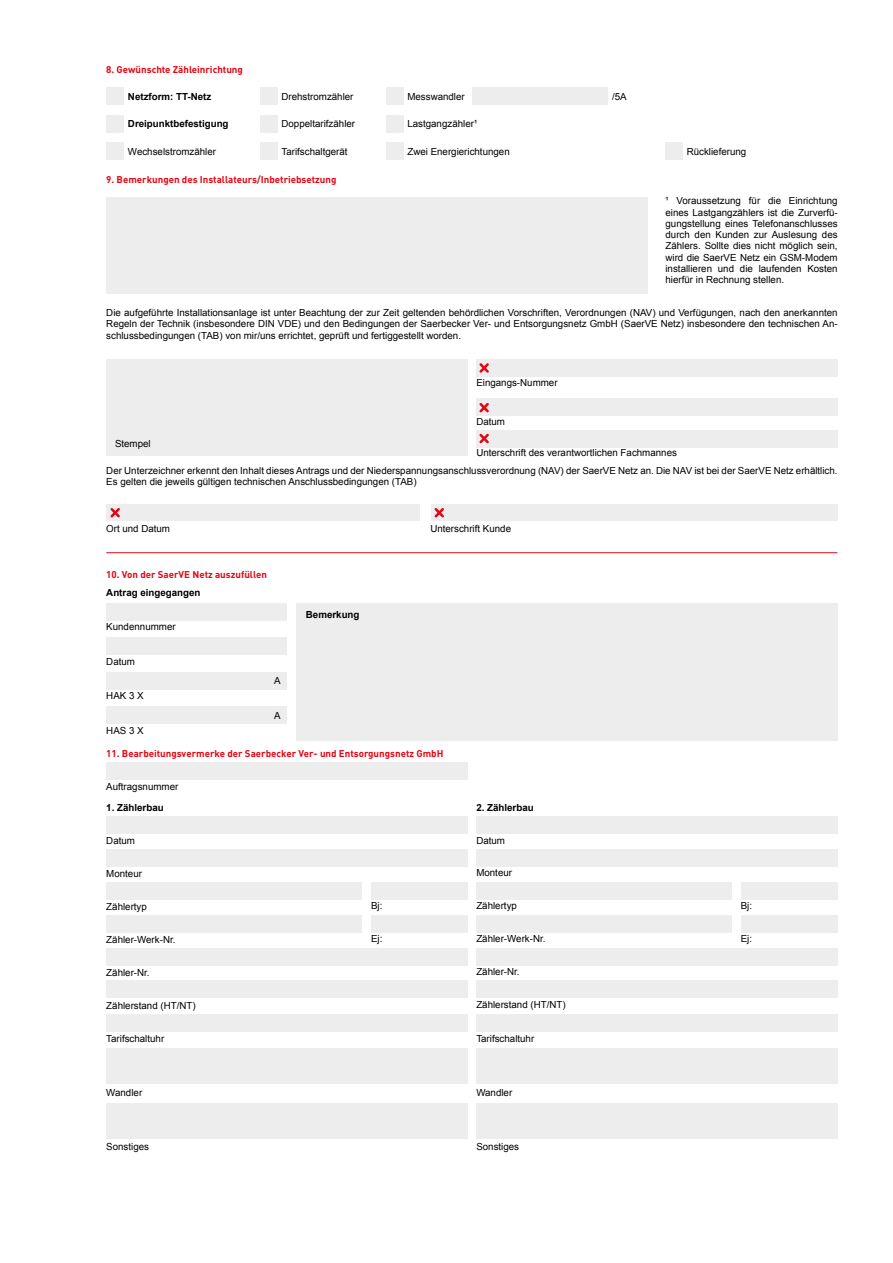
<style>
.page{position:relative;width:893px;height:1263px;background:#fff}
.page>*{position:absolute;margin:0;border:0;box-sizing:border-box;transform-origin:0 0}
.t1{font:9.75px/11.2px "Arial";color:#000;text-align:justify}
.t2{font:700 9.75px "DIN";color:#e30613}
.t3{font:700 9.75px "Arial";color:#000}
</style>
<div class="page">
<div style="left:107px;top:87px;width:17px;height:18px;background:#ededed"></div>
<div style="left:260px;top:87px;width:17px;height:18px;background:#ededed"></div>
<div style="left:386px;top:87px;width:17px;height:18px;background:#ededed"></div>
<div style="left:472px;top:87px;width:136px;height:18px;background:#ededed"></div>
<div style="left:107px;top:115px;width:17px;height:17px;background:#ededed"></div>
<div style="left:260px;top:115px;width:17px;height:17px;background:#ededed"></div>
<div style="left:386px;top:115px;width:17px;height:17px;background:#ededed"></div>
<div style="left:107px;top:142px;width:17px;height:18px;background:#ededed"></div>
<div style="left:107px;top:197px;width:541px;height:97px;background:#ededed"></div>
<div style="left:107px;top:359px;width:361px;height:97px;background:#ededed"></div>
<div style="left:260px;top:142px;width:17px;height:18px;background:#ededed"></div>
<div style="left:386px;top:142px;width:17px;height:18px;background:#ededed"></div>
<div style="left:665px;top:142px;width:17px;height:18px;background:#ededed"></div>
<div style="left:476px;top:359px;width:362px;height:18px;background:#ededed"></div>
<div style="left:476px;top:399px;width:362px;height:17px;background:#ededed"></div>
<div style="left:476px;top:430px;width:362px;height:17px;background:#ededed"></div>
<div style="left:106px;top:504px;width:314px;height:17px;background:#ededed"></div>
<div style="left:431px;top:504px;width:407px;height:17px;background:#ededed"></div>
<svg style="left:110px;top:508px;width:10px;height:10px"></svg>
<svg style="left:434px;top:508px;width:10px;height:10px"></svg>
<svg style="left:479px;top:433px;width:10px;height:11px"></svg>
<svg style="left:479px;top:403px;width:10px;height:10px"></svg>
<svg style="left:479px;top:363px;width:10px;height:10px"></svg>
<hr style="left:106px;top:552px;width:731px;height:1px;background:#e30613">
<div style="left:106px;top:603px;width:181px;height:17px;background:#ededed"></div>
<div style="left:106px;top:637px;width:181px;height:18px;background:#ededed"></div>
<div style="left:106px;top:672px;width:181px;height:17px;background:#ededed"></div>
<div style="left:106px;top:706px;width:181px;height:18px;background:#ededed"></div>
<div style="left:106px;top:762px;width:362px;height:17px;background:#ededed"></div>
<div style="left:106px;top:816px;width:362px;height:18px;background:#ededed"></div>
<div style="left:106px;top:849px;width:362px;height:18px;background:#ededed"></div>
<div style="left:106px;top:882px;width:256px;height:18px;background:#ededed"></div>
<div style="left:371px;top:882px;width:97px;height:18px;background:#ededed"></div>
<div style="left:741px;top:882px;width:96px;height:18px;background:#ededed"></div>
<div style="left:106px;top:915px;width:256px;height:17px;background:#ededed"></div>
<div style="left:371px;top:915px;width:97px;height:17px;background:#ededed"></div>
<div style="left:741px;top:915px;width:96px;height:17px;background:#ededed"></div>
<div style="left:106px;top:948px;width:362px;height:17px;background:#ededed"></div>
<div style="left:106px;top:981px;width:362px;height:17px;background:#ededed"></div>
<div style="left:106px;top:1014px;width:362px;height:18px;background:#ededed"></div>
<div style="left:106px;top:1049px;width:362px;height:35px;background:#ededed"></div>
<div style="left:106px;top:1103px;width:362px;height:36px;background:#ededed"></div>
<div style="left:296px;top:603px;width:542px;height:138px;background:#ededed"></div>
<div style="left:476px;top:816px;width:362px;height:18px;background:#ededed"></div>
<div style="left:476px;top:849px;width:362px;height:18px;background:#ededed"></div>
<div style="left:476px;top:882px;width:256px;height:18px;background:#ededed"></div>
<div style="left:476px;top:915px;width:256px;height:17px;background:#ededed"></div>
<div style="left:476px;top:948px;width:362px;height:17px;background:#ededed"></div>
<div style="left:476px;top:981px;width:362px;height:17px;background:#ededed"></div>
<div style="left:476px;top:1014px;width:362px;height:18px;background:#ededed"></div>
<div style="left:476px;top:1049px;width:362px;height:35px;background:#ededed"></div>
<div style="left:476px;top:1103px;width:362px;height:36px;background:#ededed"></div>
<p class="t2" style="left:106px;top:63px;width:138px">8. Gewünschte Zähleinrichtung</p>
<p class="t3" style="left:128px;top:90px;width:85px">Netzform: TT-Netz</p>
<p class="t1" style="left:281px;top:91px;width:74px">Drehstromzähler</p>
<p class="t1" style="left:407px;top:91px;width:59px">Messwandler</p>
<p class="t1" style="left:612px;top:91px;width:16px">/5A</p>
<p class="t3" style="left:128px;top:117px;width:102px">Dreipunktbefestigung</p>
<p class="t1" style="left:281px;top:118px;width:75px">Doppeltarifzähler</p>
<p class="t1" style="left:407px;top:118px;width:71px">Lastgangzähler¹</p>
<p class="t1" style="left:128px;top:146px;width:90px">Wechselstromzähler</p>
<p class="t1" style="left:281px;top:146px;width:68px">Tarifschaltgerät</p>
<p class="t1" style="left:407px;top:146px;width:104px">Zwei Energierichtungen</p>
<p class="t1" style="left:687px;top:146px;width:61px">Rücklieferung</p>
<p class="t2" style="left:106px;top:174px;width:232px">9. Bemerkungen des Installateurs/Inbetriebsetzung</p>
<p class="t1" style="left:665px;top:195px;width:174px">¹ Voraussetzung für die Einrichtung eines Lastgangzählers ist die Zurverfü&shy;gungstellung eines Telefonanschlusses durch den Kunden zur Auslesung des Zählers. Sollte dies nicht möglich sein, wird die SaerVE Netz ein GSM-Modem installieren und die laufenden Kosten hierfür in Rechnung stellen.</p>
<p class="t1" style="left:106px;top:307px;width:733px">Die aufgeführte Installationsanlage ist unter Beachtung der zur Zeit geltenden behördlichen Vorschriften, Verordnungen (NAV) und Verfügungen, nach den anerkannten Regeln der Technik (insbesondere DIN VDE) und den Bedingungen der Saerbecker Ver- und Entsorgungsnetz GmbH (SaerVE Netz) insbesondere den technischen An&shy;schlussbedingungen (TAB) von mir/uns errichtet, geprüft und fertiggestellt worden.</p>
<p class="t1" style="left:115px;top:438px;width:37px">Stempel</p>
<p class="t1" style="left:476px;top:376px;width:83px">Eingangs-Nummer</p>
<p class="t1" style="left:476px;top:416px;width:30px">Datum</p>
<p class="t1" style="left:476px;top:447px;width:202px">Unterschrift des verantwortlichen Fachmannes</p>
<p class="t1" style="left:106px;top:464px;width:733px">Der Unterzeichner erkennt den Inhalt dieses Antrags und der Niederspannungsanschlussverordnung (NAV) der SaerVE Netz an. Die NAV ist bei der SaerVE Netz erhältlich.<br>Es gelten die jeweils gültigen technischen Anschlussbedingungen (TAB)</p>
<p class="t1" style="left:106px;top:523px;width:65px">Ort und Datum</p>
<p class="t1" style="left:430px;top:523px;width:82px">Unterschrift Kunde</p>
<p class="t2" style="left:106px;top:568px;width:162px">10. Von der SaerVE Netz auszufüllen</p>
<p class="t3" style="left:106px;top:586px;width:96px">Antrag eingegangen</p>
<p class="t1" style="left:106px;top:621px;width:71px">Kundennummer</p>
<p class="t1" style="left:106px;top:656px;width:30px">Datum</p>
<p class="t1" style="left:106px;top:690px;width:39px">HAK 3 X</p>
<p class="t1" style="left:106px;top:725px;width:39px">HAS 3 X</p>
<p class="t2" style="left:106px;top:747px;width:339px">11. Bearbeitungsvermerke der Saerbecker Ver- und Entsorgungsnetz GmbH</p>
<p class="t1" style="left:106px;top:781px;width:74px">Auftragsnummer</p>
<p class="t3" style="left:106px;top:801px;width:59px">1. Zählerbau</p>
<p class="t1" style="left:106px;top:835px;width:30px">Datum</p>
<p class="t1" style="left:106px;top:868px;width:37px">Monteur</p>
<p class="t1" style="left:106px;top:901px;width:42px">Zählertyp</p>
<p class="t1" style="left:106px;top:934px;width:71px">Zähler-Werk-Nr.</p>
<p class="t1" style="left:106px;top:967px;width:45px">Zähler-Nr.</p>
<p class="t1" style="left:106px;top:1000px;width:91px">Zählerstand (HT/NT)</p>
<p class="t1" style="left:106px;top:1033px;width:59px">Tarifschaltuhr</p>
<p class="t3" style="left:306px;top:608px;width:55px">Bemerkung</p>
<p class="t1" style="left:274px;top:675px;width:8px">A</p>
<p class="t1" style="left:274px;top:710px;width:8px">A</p>
<p class="t3" style="left:476px;top:801px;width:59px">2. Zählerbau</p>
<p class="t1" style="left:476px;top:834px;width:30px">Datum</p>
<p class="t1" style="left:476px;top:867px;width:37px">Monteur</p>
<p class="t1" style="left:371px;top:900px;width:13px">Bj:</p>
<p class="t1" style="left:476px;top:900px;width:42px">Zählertyp</p>
<p class="t1" style="left:741px;top:900px;width:13px">Bj:</p>
<p class="t1" style="left:371px;top:933px;width:13px">Ej:</p>
<p class="t1" style="left:476px;top:933px;width:71px">Zähler-Werk-Nr.</p>
<p class="t1" style="left:741px;top:933px;width:13px">Ej:</p>
<p class="t1" style="left:476px;top:966px;width:45px">Zähler-Nr.</p>
<p class="t1" style="left:476px;top:999px;width:91px">Zählerstand (HT/NT)</p>
<p class="t1" style="left:476px;top:1033px;width:59px">Tarifschaltuhr</p>
<p class="t1" style="left:106px;top:1087px;width:37px">Wandler</p>
<p class="t1" style="left:106px;top:1141px;width:44px">Sonstiges</p>
<p class="t1" style="left:476px;top:1087px;width:37px">Wandler</p>
<p class="t1" style="left:476px;top:1141px;width:44px">Sonstiges</p>
</div>
